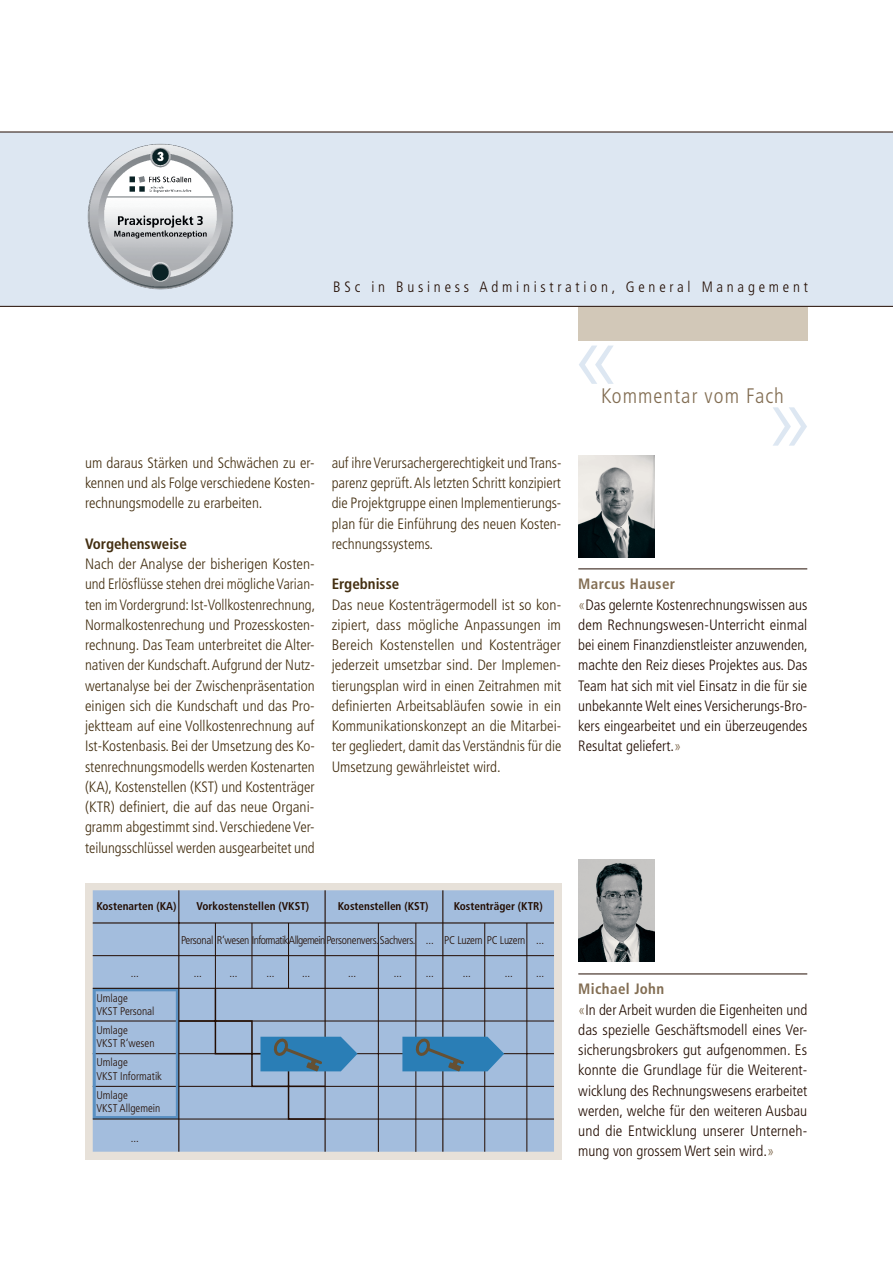
<style>
.page{position:relative;width:893px;height:1263px;background:#fff}
.page>*{position:absolute;margin:0;border:0;box-sizing:border-box;transform-origin:0 0}
.t1{font:300 93.45px "Frutiger";color:#dde7f2}
.t2{font:300 condensed 21px "Frutiger";letter-spacing:.05em;color:#826d52}
.t3{font:300 condensed 15px/20.2px "Frutiger";color:#432e10;text-align:justify}
.t4{font:300 condensed 15px/20.2px "Frutiger";color:#230d02}
.t5{font:300 condensed 15px "Frutiger";letter-spacing:.25em;color:#230d02}
.t6{font:700 condensed 15px "Frutiger";color:#432e10}
.t7{font:300 condensed 11.25px/13.5px "Frutiger";color:#230d02}
.t8{font:700 condensed 11.25px "Frutiger";color:#230d02}
.t9{font:300 condensed 11.25px "Frutiger";letter-spacing:-.025em;color:#230d02}
.s1{font-weight:700;color:#826d52}
.s2{color:#826d52}
</style>
<div class="page">
<div style="left:578px;top:307px;width:229px;height:34px;background:#d2c8b8"></div>
<div style="left:0;top:132px;width:893px;height:175px;background:#dde7f2"></div>
<hr style="left:0;top:132px;width:893px;height:1px;background:#230d02">
<hr style="left:0;top:306px;width:893px;height:1px;background:#230d02">
<hr style="left:578px;top:569px;width:229px;height:1px;background:#230d02">
<hr style="left:578px;top:974px;width:229px;height:1px;background:#230d02">
<img style="left:578px;top:455px;width:77px;height:102px">
<img style="left:578px;top:860px;width:77px;height:102px">
<img style="left:87px;top:143px;width:146px;height:147px">
<div style="left:85px;top:883px;width:476px;height:276px;background:#e7e1d9"></div>
<div style="left:93px;top:890px;width:461px;height:262px;background:#a3bddd"></div>
<hr style="left:93px;top:1021px;width:461px;height:1px;background:#230d02">
<hr style="left:93px;top:1086px;width:461px;height:1px;background:#230d02">
<hr style="left:325px;top:890px;width:1px;height:262px;background:#230d02">
<hr style="left:442px;top:890px;width:1px;height:262px;background:#230d02">
<hr style="left:215px;top:923px;width:1px;height:65px;background:#230d02">
<hr style="left:252px;top:923px;width:1px;height:65px;background:#230d02">
<hr style="left:288px;top:923px;width:1px;height:65px;background:#230d02">
<hr style="left:378px;top:923px;width:1px;height:229px;background:#230d02">
<hr style="left:415px;top:923px;width:1px;height:229px;background:#230d02">
<hr style="left:484px;top:923px;width:1px;height:229px;background:#230d02">
<hr style="left:526px;top:923px;width:1px;height:229px;background:#230d02">
<hr style="left:93px;top:1053px;width:461px;height:1px;background:#230d02">
<svg style="left:402px;top:1036px;width:102px;height:36px;background:#3c81af"></svg>
<svg style="left:93px;top:987px;width:265px;height:132px;background:#91afcf"></svg>
<hr style="left:178px;top:890px;width:1px;height:262px;background:#230d02">
<hr style="left:93px;top:922px;width:461px;height:1px;background:#230d02">
<hr style="left:93px;top:955px;width:461px;height:1px;background:#230d02">
<hr style="left:93px;top:988px;width:461px;height:1px;background:#230d02">
<hr style="left:93px;top:1119px;width:461px;height:1px;background:#230d02">
<p class="t5" style="left:333px;top:278px;width:476px">BSc in Business Administration, General Management</p>
<h1 class="t1" style="left:570px;top:305px;width:53px">«</h1>
<h2 class="t2" style="left:601px;top:383px;width:184px">Kommentar vom Fach</h2>
<p class="t3" style="left:85px;top:453px;width:231px">um daraus Stärken und Schwächen zu er&shy;kennen und als Folge verschiedene Kosten&shy;rechnungsmodelle zu erarbeiten.</p>
<p class="t6" style="left:85px;top:535px;width:103px">Vorgehensweise</p>
<p class="t3" style="left:85px;top:554px;width:232px">Nach der Analyse der bisherigen Kosten&shy;und Erlösflüsse stehen drei mögliche Varian&shy;ten im Vordergrund: Ist-Vollkostenrechnung, Normalkostenrechung und Prozesskosten&shy;rechnung. Das Team unterbreitet die Alter&shy;nativen der Kundschaft. Aufgrund der Nutz&shy;wertanalyse bei der Zwischenpräsentation einigen sich die Kundschaft und das Pro&shy;jektteam auf eine Vollkostenrechnung auf Ist-Kostenbasis. Bei der Umsetzung des Ko&shy;stenrechnungsmodells werden Kostenarten (KA), Kostenstellen (KST) und Kostenträger (KTR) definiert, die auf das neue Organi&shy;gramm abgestimmt sind. Verschiedene Ver&shy;teilungsschlüssel werden ausgearbeitet und</p>
<p class="t3" style="left:332px;top:453px;width:231px">auf ihre Verursachergerechtigkeit und Trans&shy;parenz geprüft. Als letzten Schritt konzipiert die Projektgruppe einen Implementierungs&shy;plan für die Einführung des neuen Kosten&shy;rechnungssystems.</p>
<p class="t6" style="left:332px;top:575px;width:69px">Ergebnisse</p>
<p class="t3" style="left:332px;top:594px;width:231px">Das neue Kostenträgermodell ist so kon&shy;zipiert, dass mögliche Anpassungen im Bereich Kostenstellen und Kostenträger jederzeit umsetzbar sind. Der Implemen&shy;tierungsplan wird in einen Zeitrahmen mit definierten Arbeitsabläufen sowie in ein Kommunikationskonzept an die Mitarbei&shy;ter gegliedert, damit das Verständnis für die Umsetzung gewährleistet wird.</p>
<h1 class="t1" style="left:764px;top:366px;width:53px">»</h1>
<p class="t4" style="left:578px;top:574px;width:231px"><span class="s1">Marcus Hauser<br></span><span class="s2">«</span>Das gelernte Kostenrechnungswissen aus dem Rechnungswesen-Unterricht einmal bei einem Finanzdienstleister anzuwenden, machte den Reiz dieses Projektes aus. Das Team hat sich mit viel Einsatz in die für sie unbekannte Welt eines Versicherungs-Bro&shy;kers eingearbeitet und ein überzeugendes Resultat geliefert.<span class="s2">»</span></p>
<p class="t8" style="left:96px;top:899px;width:82px">Kostenarten (KA)</p>
<p class="t8" style="left:197px;top:899px;width:114px">Vorkostenstellen (VKST)</p>
<p class="t8" style="left:338px;top:899px;width:92px">Kostenstellen (KST)</p>
<p class="t8" style="left:454px;top:899px;width:90px">Kostenträger (KTR)</p>
<p class="t9" style="left:181px;top:933px;width:236px">Personal R‘wesen InformatikAllgemeinPersonenvers. Sachvers.</p>
<p class="t9" style="left:444px;top:933px;width:83px">PC Luzern PC Luzern</p>
<p class="t7" style="left:229px;top:966px;width:10px">...</p>
<p class="t7" style="left:266px;top:966px;width:10px">...</p>
<p class="t7" style="left:302px;top:966px;width:10px">...</p>
<p class="t7" style="left:348px;top:966px;width:10px">...</p>
<p class="t7" style="left:394px;top:966px;width:10px">...</p>
<p class="t7" style="left:426px;top:966px;width:10px">...</p>
<p class="t7" style="left:426px;top:933px;width:10px">...</p>
<p class="t7" style="left:536px;top:933px;width:10px">...</p>
<p class="t7" style="left:131px;top:966px;width:10px">...</p>
<p class="t7" style="left:194px;top:966px;width:10px">...</p>
<p class="t7" style="left:463px;top:966px;width:10px">...</p>
<p class="t7" style="left:505px;top:966px;width:10px">...</p>
<p class="t7" style="left:536px;top:966px;width:10px">...</p>
<p class="t7" style="left:96px;top:991px;width:60px">Umlage<br>VKST Personal</p>
<p class="t7" style="left:96px;top:1023px;width:60px">Umlage<br>VKST R‘wesen</p>
<p class="t7" style="left:96px;top:1056px;width:67px">Umlage<br>VKST Informatik</p>
<p class="t7" style="left:96px;top:1088px;width:65px">Umlage<br>VKST Allgemein</p>
<p class="t7" style="left:131px;top:1131px;width:10px">...</p>
<p class="t4" style="left:578px;top:979px;width:231px"><span class="s1">Michael John<br></span><span class="s2">«</span>In der Arbeit wurden die Eigenheiten und das spezielle Geschäftsmodell eines Ver&shy;sicherungsbrokers gut aufgenommen. Es konnte die Grundlage für die Weiterent&shy;wicklung des Rechnungswesens erarbeitet werden, welche für den weiteren Ausbau und die Entwicklung unserer Unterneh&shy;mung von grossem Wert sein wird.<span class="s2">»</span></p>
</div>
